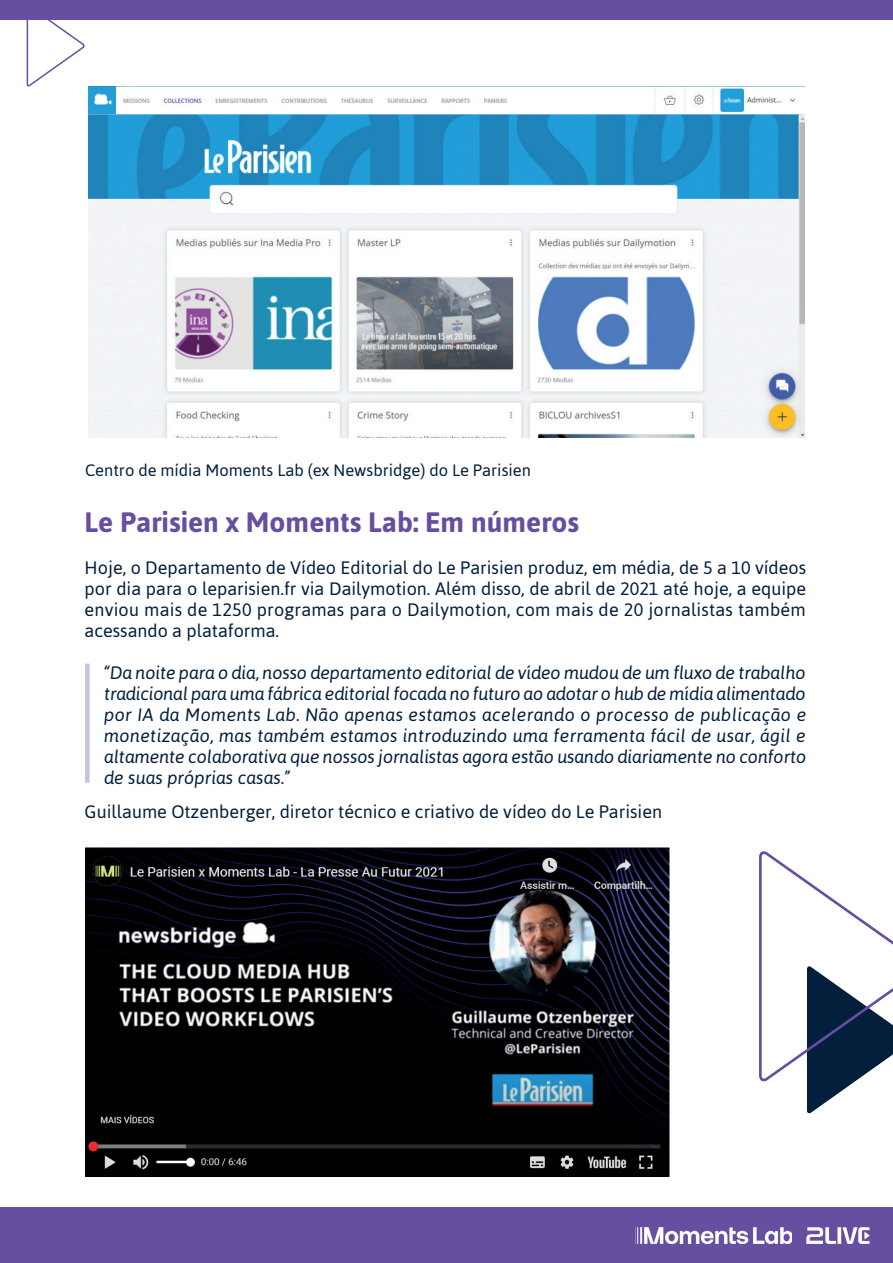
<style>
.page{position:relative;width:893px;height:1263px;background:#fff}
.page>*{position:absolute;margin:0;border:0;box-sizing:border-box;transform-origin:0 0}
.t1{font:700 28.05px "Asap";color:#664fa0}
.t2{font:italic 18px/21px "Asap";letter-spacing:-.01em;color:#041f3c;text-align:justify}
.t3{font:18px/21px "Asap";color:#041f3c;text-align:justify}
.t4{font:16.5px "Asap";color:#041f3c}
</style>
<div class="page">
<div style="left:0;top:0;width:893px;height:19px;background:#664fa0"></div>
<div style="left:0;top:1208px;width:893px;height:55px;background:#664fa0"></div>
<img style="left:635px;top:1228px;width:157px;height:15px">
<svg style="left:806px;top:1227px;width:64px;height:17px"></svg>
<img style="left:89px;top:87px;width:715px;height:350px">
<div style="left:85px;top:664px;width:5px;height:119px;background:#cbc1db"></div>
<img style="left:85px;top:848px;width:584px;height:329px">
<svg style="left:26px;top:19px;width:60px;height:67px"></svg>
<svg style="left:759px;top:851px;width:134px;height:263px"></svg>
<p class="t4" style="left:85px;top:460px;width:447px">Centro de mídia Moments Lab (ex Newsbridge) do Le Parisien</p>
<h1 class="t1" style="left:85px;top:505px;width:496px">Le Parisien x Moments Lab: Em números</h1>
<p class="t3" style="left:85px;top:557px;width:723px">Hoje, o Departamento de Vídeo Editorial do Le Parisien produz, em média, de 5 a 10 vídeos por dia para o leparisien.fr via Dailymotion. Além disso, de abril de 2021 até hoje, a equipe enviou mais de 1250 programas para o Dailymotion, com mais de 20 jornalistas também acessando a plataforma.</p>
<p class="t2" style="left:104px;top:662px;width:704px">“Da noite para o dia, nosso departamento editorial de vídeo mudou de um fluxo de trabalho tradicional para uma fábrica editorial focada no futuro ao adotar o hub de mídia alimentado por IA da Moments Lab. Não apenas estamos acelerando o processo de publicação e monetização, mas também estamos introduzindo uma ferramenta fácil de usar, ágil e altamente colaborativa que nossos jornalistas agora estão usando diariamente no conforto de suas próprias casas.”</p>
<p class="t3" style="left:85px;top:801px;width:579px">Guillaume Otzenberger, diretor técnico e criativo de vídeo do Le Parisien</p>
</div>
